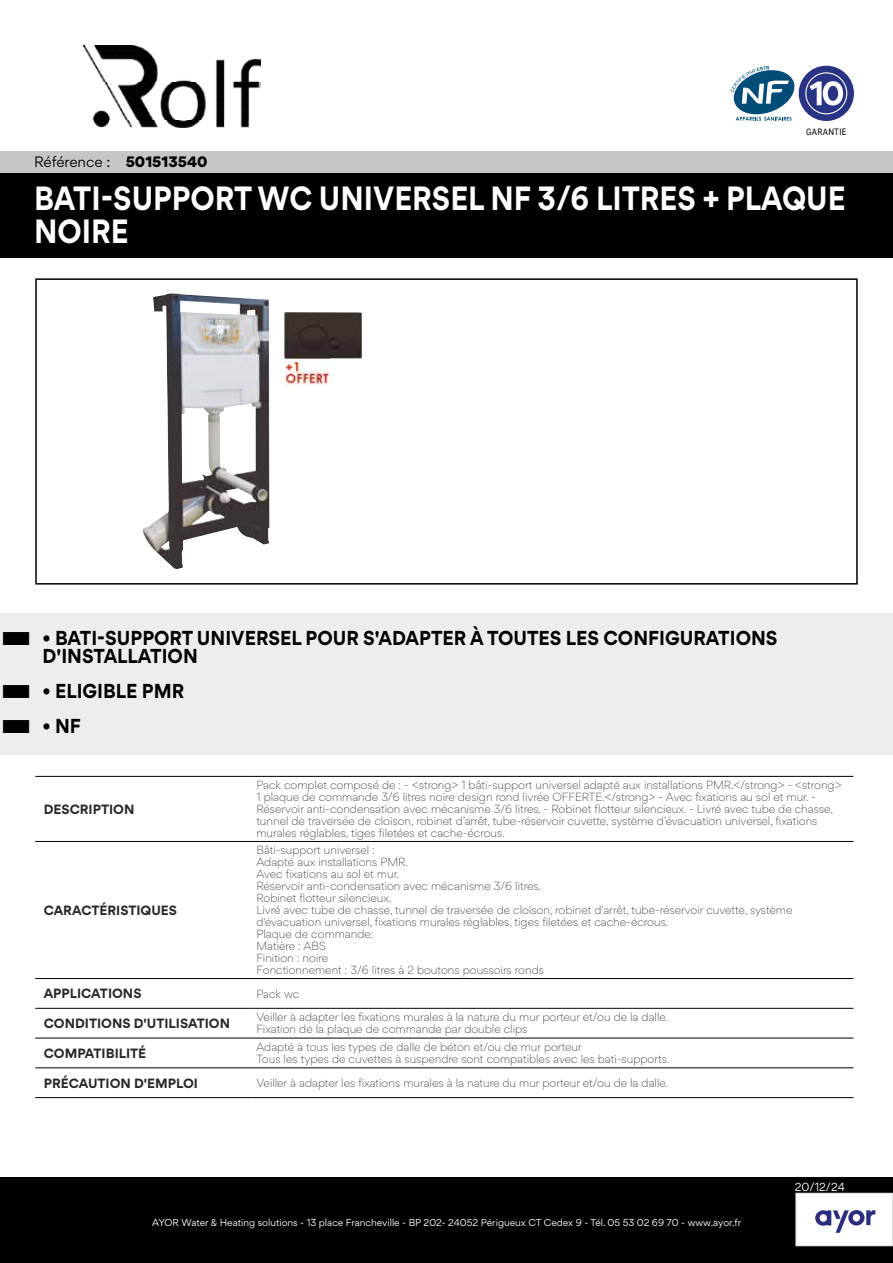
<style>
.page{position:relative;width:893px;height:1263px;background:#fff}
.page>*{position:absolute;margin:0;border:0;box-sizing:border-box;transform-origin:0 0}
.t1{font:700 30px/33px "Gordita";color:#fff;scale:.9 1}
.t2{font:700 18px/18px "Gordita";color:#000;scale:.95 1}
.t3{font:13.5px "Gordita";letter-spacing:-.005em;color:#000}
.t4{font:700 12px "Gordita";color:#282827}
.t5{font:300 10.5px/12px "Gordita";color:#282827}
.t6{font:10.5px "Gordita";color:#fff}
.t7{font:9px "Gordita";color:#fff}
.t8{font:9px "Roboto";letter-spacing:.035em;color:#000;scale:.9 1}
.s1{font-weight:900}
</style>
<div class="page">
<div style="left:0;top:1178px;width:893px;height:85px;background:#000"></div>
<div style="left:796px;top:1193px;width:97px;height:53px;background:#fff"></div>
<div style="left:795px;top:1193px;width:98px;height:53px;border:1px solid #dadada"></div>
<img style="left:143px;top:293px;width:219px;height:276px">
<div style="left:0;top:172px;width:893px;height:85px;background:#000"></div>
<svg style="left:731px;top:66px;width:63px;height:55px"></svg>
<div style="left:799px;top:66px;width:55px;height:55px;background:#293384;border-radius:50%"></div>
<svg style="left:805px;top:72px;width:42px;height:42px"></svg>
<div style="left:35px;top:278px;width:823px;height:307px;border:2px solid #000"></div>
<div style="left:0;top:613px;width:893px;height:72px;background:#ededed"></div>
<div style="left:0;top:666px;width:893px;height:54px;background:#ededed"></div>
<div style="left:0;top:701px;width:893px;height:54px;background:#ededed"></div>
<svg style="left:815px;top:1210px;width:60px;height:23px"></svg>
<img style="left:84px;top:46px;width:176px;height:82px">
<div style="left:0;top:151px;width:893px;height:21px;background:#c6c6c6"></div>
<hr style="left:35px;top:776px;width:217px;height:1px;background:#000">
<hr style="left:252px;top:776px;width:601px;height:1px;background:#000">
<hr style="left:35px;top:841px;width:217px;height:1px;background:#000">
<hr style="left:252px;top:841px;width:601px;height:1px;background:#000">
<hr style="left:35px;top:978px;width:217px;height:1px;background:#000">
<hr style="left:252px;top:978px;width:601px;height:1px;background:#000">
<hr style="left:35px;top:1008px;width:217px;height:1px;background:#000">
<hr style="left:252px;top:1008px;width:601px;height:1px;background:#000">
<hr style="left:35px;top:1038px;width:217px;height:1px;background:#000">
<hr style="left:252px;top:1038px;width:601px;height:1px;background:#000">
<hr style="left:35px;top:1067px;width:217px;height:1px;background:#000">
<hr style="left:252px;top:1067px;width:601px;height:1px;background:#000">
<hr style="left:35px;top:1097px;width:217px;height:1px;background:#000">
<hr style="left:252px;top:1097px;width:601px;height:1px;background:#000">
<p class="t3" style="left:34px;top:152px;width:175px">Référence : <span class="s1">501513540</span></p>
<p class="t8" style="left:806px;top:125px;width:46px">GARANTIE</p>
<h1 class="t1" style="left:34px;top:182px;width:903px">BATI-SUPPORT WC UNIVERSEL NF 3/6 LITRES + PLAQUE<br>NOIRE</h1>
<h2 class="t2" style="left:43px;top:629px;width:775px">• BATI-SUPPORT UNIVERSEL POUR S'ADAPTER À TOUTES LES CONFIGURATIONS<br>D'INSTALLATION</h2>
<h2 class="t2" style="left:43px;top:682px;width:151px">• ELIGIBLE PMR</h2>
<h2 class="t2" style="left:43px;top:717px;width:42px">• NF</h2>
<p class="t4" style="left:44px;top:799px;width:92px">DESCRIPTION</p>
<p class="t4" style="left:44px;top:901px;width:135px">CARACTÉRISTIQUES</p>
<p class="t5" style="left:256px;top:779px;width:586px">Pack complet composé de : - &lt;strong&gt; 1 bâti-support universel adapté aux installations PMR.&lt;/strong&gt; - &lt;strong&gt; 1 plaque de commande 3/6 litres noire design rond livrée OFFERTE.&lt;/strong&gt; - Avec fixations au sol et mur. - Réservoir anti-condensation avec mécanisme 3/6 litres. - Robinet flotteur silencieux. - Livré avec tube de chasse, tunnel de traversée de cloison, robinet d’arrêt, tube-réservoir cuvette, système d’évacuation universel, fixations murales réglables, tiges filetées et cache-écrous.</p>
<p class="t5" style="left:256px;top:844px;width:538px">Bâti-support universel :<br>Adapté aux installations PMR.<br>Avec fixations au sol et mur.<br>Réservoir anti-condensation avec mécanisme 3/6 litres.<br>Robinet flotteur silencieux.<br>Livré avec tube de chasse, tunnel de traversée de cloison, robinet d'arrêt, tube-réservoir cuvette, système d'évacuation universel, fixations murales réglables, tiges filetées et cache-écrous.<br>Plaque de commande:<br>Matière : ABS<br>Finition : noire<br>Fonctionnement : 3/6 litres à 2 boutons poussoirs ronds</p>
<p class="t4" style="left:44px;top:984px;width:99px">APPLICATIONS</p>
<p class="t5" style="left:256px;top:987px;width:45px">Pack wc</p>
<p class="t4" style="left:44px;top:1014px;width:188px">CONDITIONS D'UTILISATION</p>
<p class="t5" style="left:256px;top:1011px;width:413px">Veiller à adapter les fixations murales à la nature du mur porteur et/ou de la dalle.<br>Fixation de la plaque de commande par double clips</p>
<p class="t4" style="left:44px;top:1043px;width:104px">COMPATIBILITÉ</p>
<p class="t5" style="left:256px;top:1041px;width:415px">Adapté à tous les types de dalle de béton et/ou de mur porteur<br>Tous les types de cuvettes à suspendre sont compatibles avec les bati-supports.</p>
<p class="t4" style="left:44px;top:1073px;width:156px">PRÉCAUTION D'EMPLOI</p>
<p class="t5" style="left:256px;top:1076px;width:413px">Veiller à adapter les fixations murales à la nature du mur porteur et/ou de la dalle.</p>
<p class="t7" style="left:152px;top:1216px;width:590px">AYOR Water &amp; Heating solutions - 13 place Francheville - BP 202- 24052 Périgueux CT Cedex 9 - Tél. 05 53 02 69 70 - www.ayor.fr</p>
<p class="t6" style="left:795px;top:1179px;width:52px">20/12/24</p>
</div>
